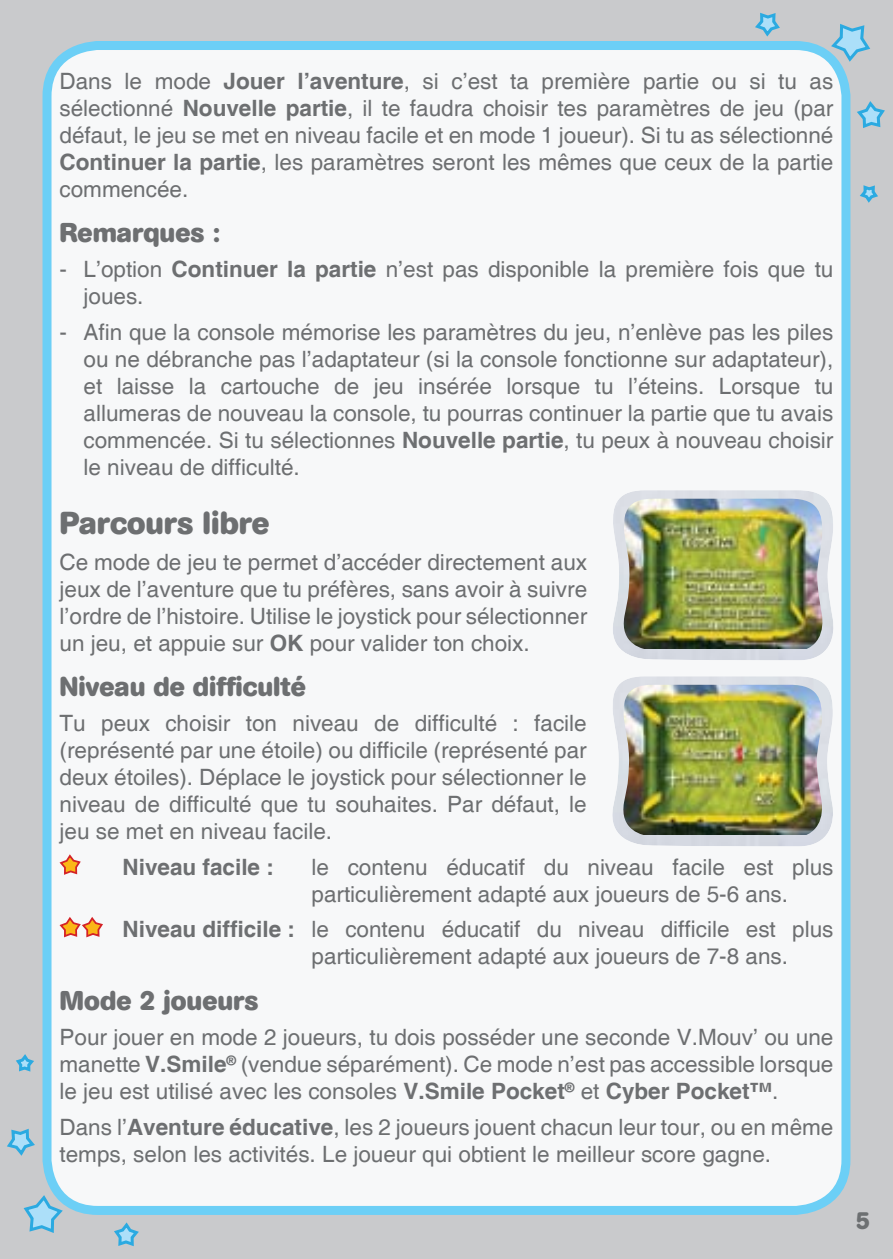
<style>
.page{position:relative;width:893px;height:1259px;background:#fff}
.page>*{position:absolute;margin:0;border:0;box-sizing:border-box;transform-origin:0 0}
.t1{font:700 31.5px "AG Book Rounded";color:#6d6f71}
.t2{font:700 27px "AG Book Rounded";color:#6d6f71}
.t3{font:22.5px/27px "Helvetica";color:#6d6f71;text-align:justify}
.t4{font:700 22.5px "Helvetica";color:#6d6f71}
.s1{font-weight:700}
</style>
<div class="page">
<div style="left:0;top:0;width:893px;height:1259px;background:linear-gradient(to right,#c8cacc,#c8cacc)"></div>
<svg style="left:828px;top:24px;width:43px;height:40px;background:#9ec9dd"></svg>
<svg style="left:857px;top:101px;width:28px;height:27px"></svg>
<svg style="left:755px;top:12px;width:25px;height:25px"></svg>
<svg style="left:860px;top:185px;width:18px;height:18px"></svg>
<svg style="left:23px;top:1192px;width:42px;height:41px;background:#9ec9dd"></svg>
<svg style="left:7px;top:1128px;width:28px;height:28px"></svg>
<svg style="left:114px;top:1222px;width:25px;height:25px"></svg>
<svg style="left:16px;top:1054px;width:18px;height:18px"></svg>
<div style="left:47px;top:45px;width:799px;height:1165px;background:#f7f8f9;border-radius:51px"></div>
<div style="left:43px;top:41px;width:807px;height:1174px;border:9px solid #6ccff6;border-radius:51px"></div>
<svg style="left:59px;top:854px;width:22px;height:21px"></svg>
<svg style="left:59px;top:917px;width:44px;height:21px"></svg>
<img style="left:613px;top:490px;width:220px;height:170px">
<img style="left:622px;top:499px;width:202px;height:149px">
<img style="left:612px;top:676px;width:221px;height:170px">
<img style="left:622px;top:685px;width:202px;height:149px">
<p class="t3" style="left:60px;top:68px;width:775px">Dans le mode <span class="s1">Jouer l’aventure</span>, si c’est ta première partie ou si tu as sélectionné <span class="s1">Nouvelle partie</span>, il te faudra choisir tes paramètres de jeu (par défaut, le jeu se met en niveau facile et en mode 1 joueur). Si tu as sélectionné <span class="s1">Continuer la partie</span>, les paramètres seront les mêmes que ceux de la partie commencée.</p>
<p class="t2" style="left:60px;top:217px;width:162px">Remarques :</p>
<p class="t3" style="left:84px;top:257px;width:751px;text-indent:-24px">- L’option <span class="s1">Continuer la partie</span> n’est pas disponible la première fois que tu joues.</p>
<p class="t3" style="left:84px;top:319px;width:751px;text-indent:-24px">- Afin que la console mémorise les paramètres du jeu, n’enlève pas les piles ou ne débranche pas l’adaptateur (si la console fonctionne sur adaptateur), et laisse la cartouche de jeu insérée lorsque tu l’éteins. Lorsque tu allumeras de nouveau la console, tu pourras continuer la partie que tu avais commencée. Si tu sélectionnes <span class="s1">Nouvelle partie</span>, tu peux à nouveau choisir le niveau de difficulté.</p>
<h1 class="t1" style="left:60px;top:505px;width:212px">Parcours libre</h1>
<p class="t3" style="left:60px;top:549px;width:529px">Ce mode de jeu te permet d’accéder directement aux jeux de l’aventure que tu préfères, sans avoir à suivre l’ordre de l’histoire. Utilise le joystick pour sélectionner un jeu, et appuie sur <span class="s1">OK</span> pour valider ton choix.</p>
<p class="t2" style="left:60px;top:671px;width:248px">Niveau de difficulté</p>
<p class="t3" style="left:60px;top:710px;width:529px">Tu peux choisir ton niveau de difficulté : facile (représenté par une étoile) ou difficile (représenté par deux étoiles). Déplace le joystick pour sélectionner le niveau de difficulté que tu souhaites. Par défaut, le jeu se met en niveau facile.</p>
<p class="t4" style="left:123px;top:853px;width:153px">Niveau facile :</p>
<p class="t3" style="left:312px;top:854px;width:523px">le contenu éducatif du niveau facile est plus particulièrement adapté aux joueurs de 5-6 ans.</p>
<p class="t3" style="left:312px;top:916px;width:523px;text-indent:-189px"><span class="s1">Niveau difficile :</span> le contenu éducatif du niveau difficile est plus particulièrement adapté aux joueurs de 7-8 ans.</p>
<p class="t2" style="left:60px;top:984px;width:201px">Mode 2 joueurs</p>
<p class="t3" style="left:60px;top:1024px;width:775px">Pour jouer en mode 2 joueurs, tu dois posséder une seconde V.Mouv’ ou une manette <span class="s1">V.Smile</span><sup>®</sup> (vendue séparément). Ce mode n’est pas accessible lorsque le jeu est utilisé avec les consoles <span class="s1">V.Smile Pocket</span><sup>®</sup> et <span class="s1">Cyber Pocket™</span>.</p>
<p class="t3" style="left:60px;top:1114px;width:775px">Dans l’<span class="s1">Aventure éducative</span>, les 2 joueurs jouent chacun leur tour, ou en même temps, selon les activités. Le joueur qui obtient le meilleur score gagne.</p>
</div>
